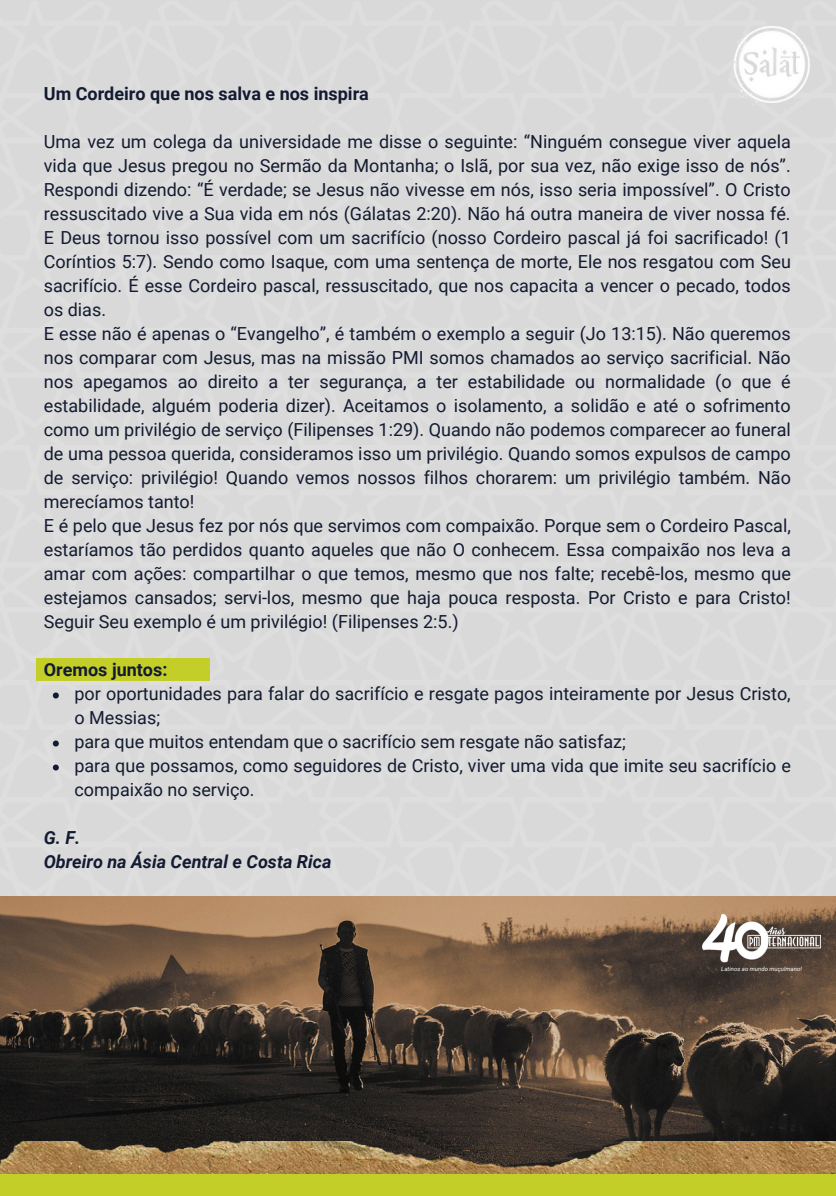
<style>
.page{position:relative;width:836px;height:1196px;background:#fff}
.page>*{position:absolute;margin:0;border:0;box-sizing:border-box;transform-origin:0 0}
.t1{font:18px/24px "Roboto";color:#131b31;text-align:justify}
.t2{font:700 18px "Roboto";color:#131b31}
.t3{font:italic 700 18px/24px "Roboto";color:#131b31}
.t4{font:italic 6px "Roboto";color:#fff}
</style>
<div class="page">
<div style="left:618px;top:1px;width:218px;height:234px;background:#d9d9d9"></div>
<div style="left:618px;top:235px;width:218px;height:235px;background:#d9d9d9"></div>
<div style="left:618px;top:470px;width:218px;height:234px;background:#d9d9d9"></div>
<div style="left:618px;top:704px;width:218px;height:192px;background:#d9d9d9"></div>
<div style="left:295px;top:1px;width:323px;height:234px;background:#d9d9d9"></div>
<div style="left:295px;top:235px;width:323px;height:235px;background:#d9d9d9"></div>
<div style="left:295px;top:470px;width:323px;height:234px;background:#d9d9d9"></div>
<div style="left:295px;top:704px;width:323px;height:192px;background:#d9d9d9"></div>
<div style="left:0;top:1px;width:295px;height:234px;background:#d9d9d9"></div>
<div style="left:0;top:235px;width:295px;height:235px;background:#d9d9d9"></div>
<div style="left:0;top:470px;width:295px;height:234px;background:#d9d9d9"></div>
<div style="left:0;top:704px;width:295px;height:192px;background:#d9d9d9"></div>
<img style="left:733px;top:27px;width:76px;height:82px">
<img style="left:0;top:896px;width:836px;height:245px">
<img style="left:0;top:1141px;width:836px;height:33px">
<div style="left:0;top:1174px;width:836px;height:21px;background:#c4ce28"></div>
<div style="left:36px;top:658px;width:174px;height:22px;background:#c4ce28"></div>
<svg style="left:53px;top:692px;width:6px;height:6px"></svg>
<svg style="left:53px;top:740px;width:6px;height:6px"></svg>
<svg style="left:53px;top:764px;width:6px;height:6px"></svg>
<img style="left:702px;top:914px;width:118px;height:51px">
<p class="t2" style="left:44px;top:83px;width:326px">Um Cordeiro que nos salva e nos inspira</p>
<p class="t1" style="left:44px;top:130px;width:748px">Uma vez um colega da universidade me disse o seguinte: “Ninguém consegue viver aquela vida que Jesus pregou no Sermão da Montanha; o Islã, por sua vez, não exige isso de nós”.<br>Respondi dizendo: “É verdade; se Jesus não vivesse em nós, isso seria impossível”. O Cristo ressuscitado vive a Sua vida em nós (Gálatas 2:20). Não há outra maneira de viver nossa fé.<br>E Deus tornou isso possível com um sacrifício (nosso Cordeiro pascal já foi sacrificado! (1<br>Coríntios 5:7). Sendo como Isaque, com uma sentença de morte, Ele nos resgatou com Seu sacrifício. É esse Cordeiro pascal, ressuscitado, que nos capacita a vencer o pecado, todos os dias.</p>
<p class="t1" style="left:44px;top:322px;width:748px">E esse não é apenas o “Evangelho”, é também o exemplo a seguir (Jo 13:15). Não queremos nos comparar com Jesus, mas na missão PMI somos chamados ao serviço sacrificial. Não nos apegamos ao direito a ter segurança, a ter estabilidade ou normalidade (o que é estabilidade, alguém poderia dizer). Aceitamos o isolamento, a solidão e até o sofrimento como um privilégio de serviço (Filipenses 1:29). Quando não podemos comparecer ao funeral de uma pessoa querida, consideramos isso um privilégio. Quando somos expulsos de campo de serviço: privilégio! Quando vemos nossos filhos chorarem: um privilégio também. Não merecíamos tanto!</p>
<h1 class="t1" style="left:44px;top:514px;width:748px">E é pelo que Jesus fez por nós que servimos com compaixão. Porque sem o Cordeiro Pascal, estaríamos tão perdidos quanto aqueles que não O conhecem. Essa compaixão nos leva a amar com ações: compartilhar o que temos, mesmo que nos falte; recebê-los, mesmo que estejamos cansados; servi-los, mesmo que haja pouca resposta. Por Cristo e para Cristo!<br>Seguir Seu exemplo é um privilégio! (Filipenses 2:5.)</h1>
<p class="t2" style="left:44px;top:659px;width:125px">Oremos juntos:</p>
<p class="t1" style="left:74px;top:682px;width:717px">por oportunidades para falar do sacrifício e resgate pagos inteiramente por Jesus Cristo, o Messias;</p>
<p class="t1" style="left:74px;top:730px;width:553px">para que muitos entendam que o sacrifício sem resgate não satisfaz;</p>
<h1 class="t1" style="left:74px;top:754px;width:718px">para que possamos, como seguidores de Cristo, viver uma vida que imite seu sacrifício e compaixão no serviço.</h1>
<p class="t3" style="left:44px;top:826px;width:289px">G. F.<br>Obreiro na Ásia Central e Costa Rica</p>
<p class="t4" style="left:721px;top:965px;width:82px">Latinos ao mundo muçulmano!</p>
</div>
